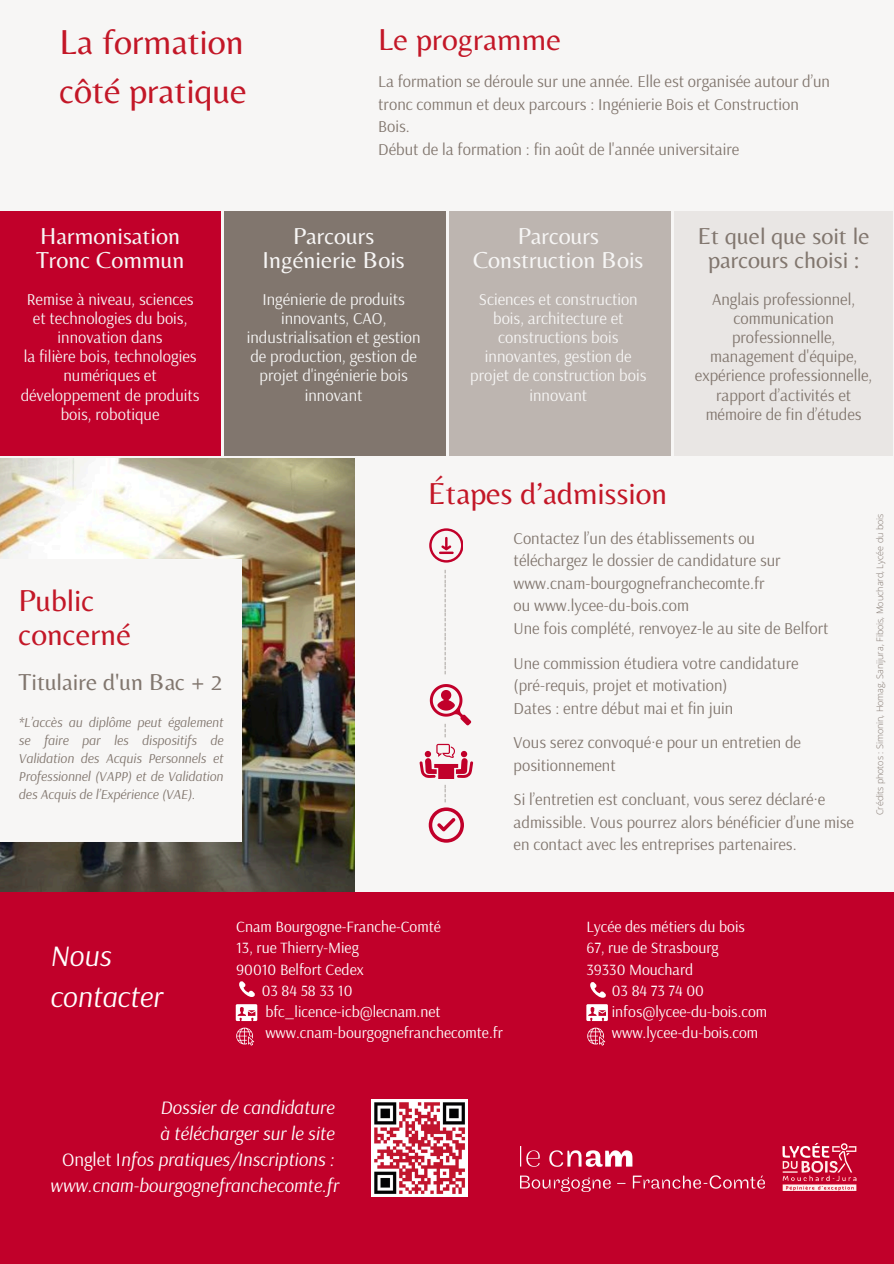
<style>
.page{position:relative;width:894px;height:1264px;background:#fff}
.page>*{position:absolute;margin:0;border:0;box-sizing:border-box;transform-origin:0 0}
.t1{font:36px/49.5px "Belleza";color:#c31727}
.t2{font:31.5px/33.8px "Belleza";color:#c31727}
.t3{font:italic 29.55px/40.5px "Arsenal";color:#fff}
.t4{font:24px/23.7px "Belleza";color:#f7f6f5;text-align:center}
.t5{font:24px/23.7px "Belleza";color:#81766e;text-align:center}
.t6{font:italic 18.9px/25.8px "Arsenal";color:#fff;text-align:right}
.t7{font:16.5px/22.5px "Arsenal";color:#81766e}
.t8{font:16.5px/19.2px "Arsenal";color:#f7f6f5;text-align:center}
.t9{font:15.6px "Arsenal";color:#fff}
.t10{font:300 15px "Open Sans";color:#7e7771}
.t11{font:italic 13.5px/18px "Arsenal";color:#81766e;text-align:justify}
.t12{font:300 9px "Open Sans";color:#81766e}
.s1{font-style:normal}
</style>
<div class="page">
<div style="left:0;top:0;width:893px;height:1263px;background:#f7f6f5"></div>
<div style="left:0;top:211px;width:221px;height:244px;background:#c1002a"></div>
<div style="left:224px;top:211px;width:221px;height:244px;background:#81766e"></div>
<div style="left:674px;top:211px;width:218px;height:244px;background:#e9e6e4"></div>
<div style="left:449px;top:211px;width:221px;height:244px;background:#bdb5b0"></div>
<svg style="left:429px;top:528px;width:34px;height:34px"></svg>
<hr style="left:439px;top:551px;width:14px;height:3px;background:#c1002a">
<svg style="left:428px;top:807px;width:35px;height:35px"></svg>
<svg style="left:419px;top:744px;width:54px;height:34px"></svg>
<svg style="left:429px;top:684px;width:42px;height:41px"></svg>
<img style="left:0;top:458px;width:354px;height:433px">
<div style="left:0;top:559px;width:242px;height:282px;background:#f7f6f5"></div>
<div style="left:0;top:892px;width:893px;height:371px;background:#c1002a"></div>
<svg style="left:236px;top:1027px;width:18px;height:18px"></svg>
<svg style="left:235px;top:981px;width:22px;height:40px"></svg>
<svg style="left:586px;top:982px;width:21px;height:39px"></svg>
<svg style="left:587px;top:1027px;width:18px;height:18px"></svg>
<img style="left:763px;top:1142px;width:94px;height:49px">
<img style="left:371px;top:1099px;width:96px;height:97px">
<img style="left:520px;top:1146px;width:243px;height:45px">
<p class="t1" style="left:60px;top:16px;width:189px">La formation côté pratique</p>
<p class="t2" style="left:378px;top:22px;width:184px">Le programme</p>
<p class="t7" style="left:378px;top:70px;width:453px">La formation se déroule sur une année. Elle est organisée autour d’un tronc commun et deux parcours : Ingénierie Bois et Construction Bois.<br>Début de la formation : fin août de l'année universitaire</p>
<p class="t4" style="left:36px;top:224px;width:150px;text-align:left">Harmonisation<br>Tronc Commun</p>
<p class="t8" style="left:21px;top:289px;width:180px">Remise à niveau, sciences et technologies du bois, innovation dans<br>la filière bois, technologies numériques et développement de produits bois, robotique</p>
<h3 class="t2" style="left:19px;top:583px;width:113px">Public concerné</h3>
<h3 class="t5" style="left:19px;top:670px;width:205px">Titulaire d'un Bac + 2</h3>
<h5 class="t11" style="left:19px;top:712px;width:206px">*L’accès au diplôme peut également se faire par les dispositifs de Validation des Acquis Personnels et Professionnel (VAPP) et de Validation des Acquis de l’Expérience (VAE).</h5>
<h5 class="t4" style="left:262px;top:224px;width:144px">Parcours<br>Ingénierie Bois</h5>
<h5 class="t4" style="left:473px;top:224px;width:172px">Parcours<br>Construction Bois</h5>
<h5 class="t5" style="left:697px;top:224px;width:173px">Et quel que soit le parcours choisi :</h5>
<h5 class="t8" style="left:247px;top:289px;width:175px">Ingénierie de produits innovants, CAO, industrialisation et gestion de production, gestion de projet d'ingénierie bois innovant</h5>
<p class="t8" style="left:470px;top:289px;width:178px">Sciences et construction bois, architecture et constructions bois innovantes, gestion de projet de construction bois innovant</p>
<h2 class="t7" style="left:694px;top:289px;width:179px;line-height:19.2px;text-align:center">Anglais professionnel, communication professionnelle, management d'équipe, expérience professionnelle, rapport d’activités et mémoire de fin d’études</h2>
<h5 class="t2" style="left:428px;top:476px;width:240px">Étapes d’admission</h5>
<h2 class="t10" style="left:433px;top:675px;width:108px;rotate:-90deg">----------------------</h2>
<h1 class="t10" style="left:433px;top:737px;width:16px;rotate:-90deg">---</h1>
<h5 class="t10" style="left:433px;top:803px;width:21px;rotate:-90deg">----</h5>
<h6 class="t7" style="left:513px;top:526px;width:316px">Contactez l’un des établissements ou téléchargez le dossier de candidature sur www.cnam-bourgognefranchecomte.fr<br>ou www.lycee-du-bois.com<br>Une fois complété, renvoyez-le au site de Belfort</h6>
<h2 class="t7" style="left:513px;top:651px;width:286px">Une commission étudiera votre candidature (pré-requis, projet et motivation)<br>Dates : entre début mai et fin juin</h2>
<p class="t7" style="left:513px;top:730px;width:289px">Vous serez convoqué·e pour un entretien de positionnement</p>
<p class="t7" style="left:513px;top:787px;width:342px">Si l’entretien est concluant, vous serez déclaré·e admissible. Vous pourrez alors bénéficier d’une mise en contact avec les entreprises partenaires.</p>
<p class="t12" style="left:873px;top:815px;width:303px;rotate:-90deg">Crédits photos : Simonin, Homag, Sanijura, Fibois, Mouchard, Lycée du bois</p>
<p class="t3" style="left:50px;top:934px;width:114px">Nous contacter</p>
<h5 class="t9" style="left:236px;top:916px;width:206px">Cnam Bourgogne-Franche-Comté</h5>
<h5 class="t9" style="left:236px;top:937px;width:124px">13, rue Thierry-Mieg</h5>
<h5 class="t9" style="left:236px;top:958px;width:129px">90010 Belfort Cedex</h5>
<h5 class="t9" style="left:261px;top:980px;width:92px">03 84 58 33 10</h5>
<h5 class="t9" style="left:265px;top:1001px;width:177px">bfc_licence-icb@lecnam.net</h5>
<h5 class="t9" style="left:265px;top:1022px;width:239px">www.cnam-bourgognefranchecomte.fr</h5>
<h5 class="t9" style="left:586px;top:916px;width:160px">Lycée des métiers du bois</h5>
<h5 class="t9" style="left:586px;top:937px;width:134px">67, rue de Strasbourg</h5>
<h5 class="t9" style="left:586px;top:958px;width:108px">39330 Mouchard</h5>
<h5 class="t9" style="left:611px;top:980px;width:94px">03 84 73 74 00</h5>
<h5 class="t9" style="left:611px;top:1001px;width:157px">infos@lycee-du-bois.com</h5>
<h3 class="t9" style="left:611px;top:1022px;width:148px">www.lycee-du-bois.com</h3>
<p class="t6" style="left:50px;top:1094px;width:290px">Dossier de candidature<br>à télécharger sur le site<br><span class="s1">Onglet I</span>nfos pratiques/Inscriptions : www.cnam-bourgognefranchecomte.fr</p>
</div>
